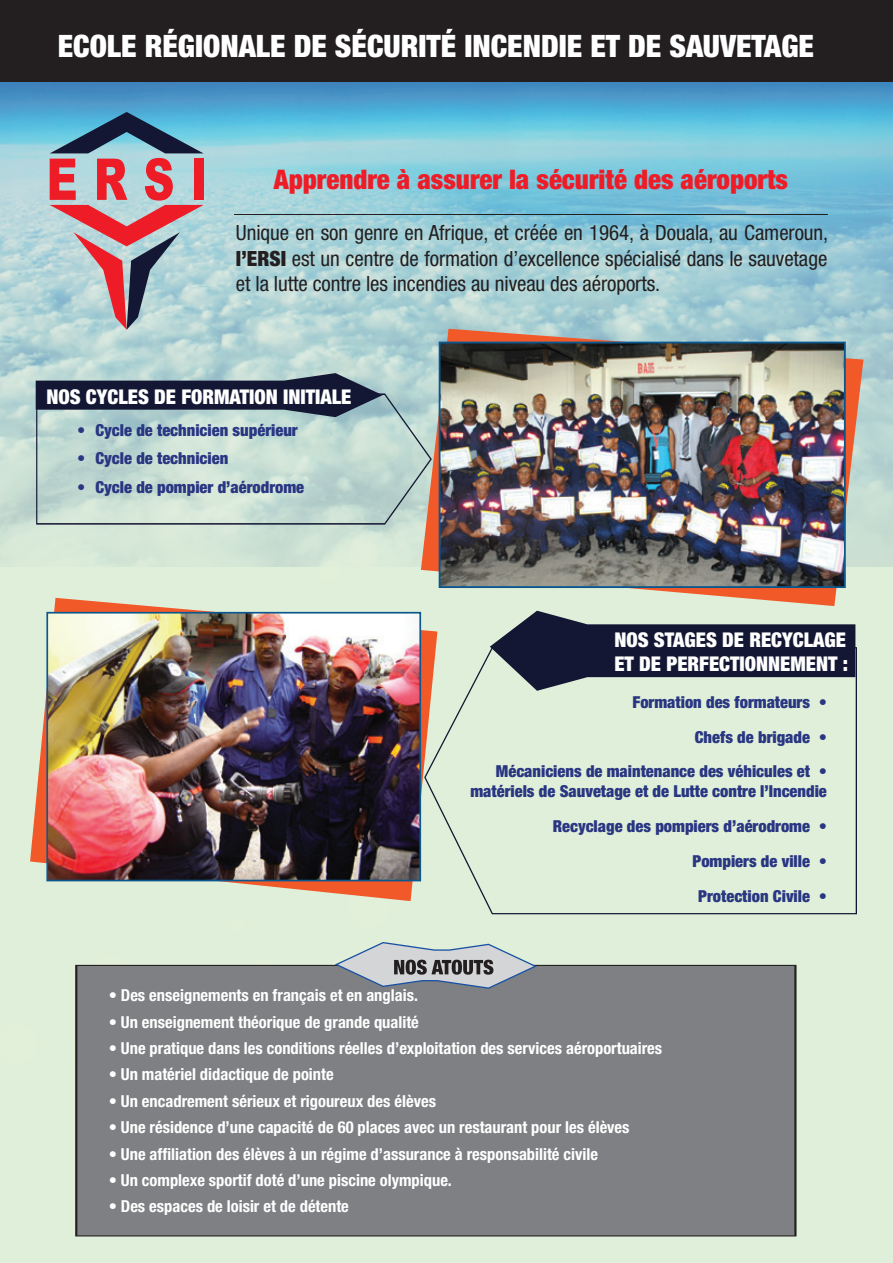
<style>
.page{position:relative;width:893px;height:1263px;background:#e0efd9}
.page>*{position:absolute;margin:0;border:0;box-sizing:border-box;transform-origin:0 0}
.t1{font:900 condensed 30.9px "Helvetica Neue LT Std";color:#fff}
.t2{font:900 condensed 27px "Helvetica Neue LT Std";color:#ee1c27}
.t3{font:condensed 21px/25.2px "Helvetica Neue LT Std";letter-spacing:-.005em;color:#231f20;text-align:justify}
.t4{font:900 condensed 20.4px/24.5px "Helvetica Neue LT Std";color:#fff}
.t5{font:700 condensed 16.5px "Helvetica Neue LT Std";color:#fff}
.t6{font:900 condensed 16.5px/34.8px "Helvetica Neue LT Std";color:#293682;text-align:right}
.s1{font-weight:900}
</style>
<div class="page">
<img style="left:0;top:81px;width:893px;height:517px">
<svg style="left:87px;top:964px;width:46px;height:1px"></svg>
<svg style="left:456px;top:315px;width:15px;height:14px"></svg>
<svg style="left:570px;top:254px;width:54px;height:72px;background:#acd1d4"></svg>
<svg style="left:319px;top:529px;width:81px;height:51px"></svg>
<div style="left:75px;top:965px;width:721px;height:271px;background:#7e8083"></div>
<svg style="left:184px;top:942px;width:353px;height:194px;background:#898c8d"></svg>
<div style="left:0;top:0;width:893px;height:81px;background:#231f20"></div>
<hr style="left:234px;top:214px;width:593px;height:1px;background:#231f20">
<svg style="left:50px;top:112px;width:154px;height:218px;background:#a49ba6"></svg>
<div style="left:194px;top:159px;width:10px;height:41px;background:#ee1c27"></div>
<svg style="left:437px;top:647px;width:420px;height:267px"></svg>
<svg style="left:490px;top:611px;width:365px;height:80px"></svg>
<svg style="left:421px;top:329px;width:442px;height:277px"></svg>
<img style="left:442px;top:345px;width:401px;height:240px">
<div style="left:439px;top:342px;width:407px;height:246px;border:2px solid #0b578e"></div>
<svg style="left:36px;top:393px;width:396px;height:132px"></svg>
<svg style="left:36px;top:352px;width:365px;height:123px;background:#97acae"></svg>
<svg style="left:30px;top:598px;width:407px;height:303px"></svg>
<img style="left:49px;top:615px;width:369px;height:263px">
<div style="left:46px;top:612px;width:375px;height:269px;border:2px solid #0b578e"></div>
<h1 class="t1" style="left:58px;top:27px;width:758px">ECOLE RÉGIONALE DE SÉCURITÉ INCENDIE ET DE SAUVETAGE</h1>
<h2 class="t2" style="left:274px;top:163px;width:516px">Apprendre à assurer la sécurité des aéroports</h2>
<p class="t3" style="left:236px;top:220px;width:594px">Unique en son genre en Afrique, et créée en 1964, à Douala, au Cameroun, <span class="s1">l’ERSI</span> est un centre de formation d’excellence spécialisé dans le sauvetage et la lutte contre les incendies au niveau des aéroports.</p>
<p class="t4" style="left:46px;top:384px;width:307px">NOS CYCLES DE FORMATION INITIALE</p>
<p class="t6" style="left:77px;top:413px;width:222px">• Cycle de technicien supérieur</p>
<p class="t6" style="left:77px;top:441px;width:153px">• Cycle de technicien</p>
<p class="t6" style="left:77px;top:469px;width:229px">• Cycle de pompier d’aérodrome</p>
<p class="t4" style="left:614px;top:627px;width:235px">NOS STAGES DE RECYCLAGE<br>ET DE PERFECTIONNEMENT :</p>
<p class="t6" style="left:496px;top:684px;width:333px">Formation des formateurs •<br>Chefs de brigade •<br>Mécaniciens de maintenance des véhicules et •</p>
<p class="t6" style="left:470px;top:774px;width:358px">matériels de Sauvetage et de Lutte contre l’Incendie<br>Recyclage des pompiers d’aérodrome •<br>Pompiers de ville •<br>Protection Civile •</p>
<p class="t5" style="left:109px;top:985px;width:311px">• Des enseignements en français et en anglais.</p>
<p class="t5" style="left:109px;top:1012px;width:312px">• Un enseignement théorique de grande qualité</p>
<p class="t5" style="left:109px;top:1038px;width:555px">• Une pratique dans les conditions réelles d’exploitation des services aéroportuaires</p>
<p class="t5" style="left:109px;top:1064px;width:227px">• Un matériel didactique de pointe</p>
<p class="t5" style="left:109px;top:1091px;width:329px">• Un encadrement sérieux et rigoureux des élèves</p>
<p class="t5" style="left:109px;top:1117px;width:522px">• Une résidence d’une capacité de 60 places avec un restaurant pour les élèves</p>
<p class="t5" style="left:109px;top:1144px;width:491px">• Une affiliation des élèves à un régime d’assurance à responsabilité civile</p>
<p class="t5" style="left:109px;top:1170px;width:345px">• Un complexe sportif doté d’une piscine olympique.</p>
<p class="t5" style="left:109px;top:1196px;width:242px">• Des espaces de loisir et de détente</p>
</div>
